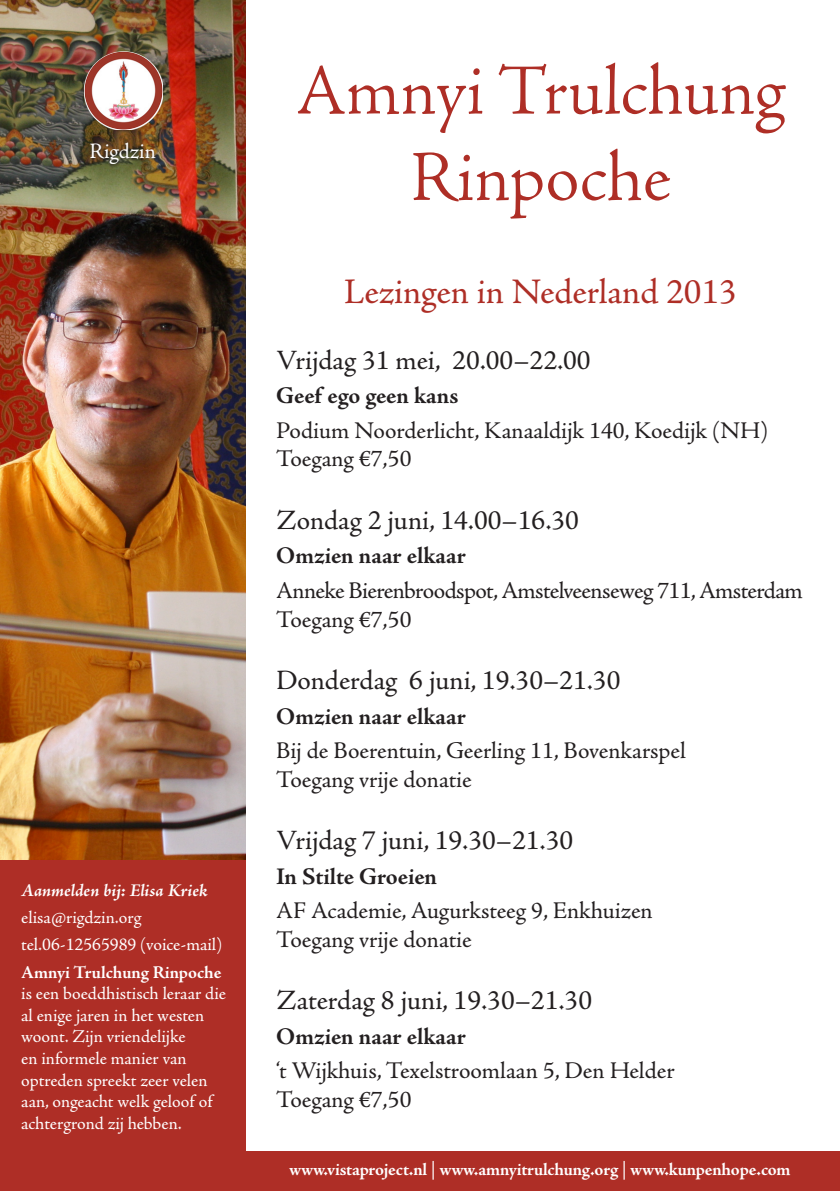
<style>
.page{position:relative;width:840px;height:1191px;background:#fff}
.page>*{position:absolute;margin:0;border:0;box-sizing:border-box;transform-origin:0 0}
.t1{font:300 72px/86.4px "Adobe Jenson Pro";letter-spacing:-.005em;color:#ae2e26;text-align:center}
.t2{font:36px "Adobe Jenson Pro";color:#ae2e26}
.Heading{font:28px "Adobe Jenson Pro";color:#231f20}
.Teaching_para{font:24px "Adobe Jenson Pro";letter-spacing:-.005em;color:#231f20}
.Teaching_title{font:700 24px "Adobe Jenson Pro";letter-spacing:-.005em;color:#231f20}
.Teaching_para-2{font:24px "Adobe Jenson Pro";letter-spacing:-.025em;color:#231f20}
.Heading-2{font:22px "Adobe Jenson Pro";color:#fff}
.t3{font:18px/21.6px "Adobe Jenson Pro";color:#fff}
.t4{font:700 18px "Adobe Jenson Pro";letter-spacing:-.015em;color:#fff}
.t5{font:italic 700 18px "Adobe Jenson Pro";letter-spacing:-.005em;color:#fff}
.s1{font-weight:700}
.s2{font-weight:400}
</style>
<div class="page">
<div style="left:0;top:857px;width:245px;height:334px;background:#ae2e26"></div>
<div style="left:240px;top:1151px;width:599px;height:40px;background:#ae2e26"></div>
<img style="left:0;top:0;width:245px;height:859px">
<svg style="left:88px;top:141px;width:70px;height:27px"></svg>
<img style="left:83px;top:50px;width:81px;height:82px">
<p class="Heading-2" style="left:90px;top:138px;width:68px">Rigdzin</p>
<p class="t5" style="left:21px;top:880px;width:188px">Aanmelden bij: Elisa Kriek</p>
<p class="t3" style="left:21px;top:907px;width:122px">elisa@rigdzin.org</p>
<p class="t3" style="left:21px;top:934px;width:203px">tel.06-12565989 (voice-mail)</p>
<p class="t3" style="left:21px;top:961px;width:206px"><span class="s1">Amnyi Trulchung Rinpoche </span>is een boeddhistisch leraar die al enige jaren in het westen woont. Zijn vriendelijke<br>en informele manier van optreden spreekt zeer velen aan, ongeacht welk geloof of achtergrond zij hebben.</p>
<p class="t1" style="left:295px;top:49px;width:490px">Amnyi Trulchung<br>Rinpoche</p>
<p class="t2" style="left:344px;top:271px;width:394px">Lezingen in Nederland 2013</p>
<p class="Heading" style="left:276px;top:344px;width:316px">Vrijdag 31 mei, 20.00–22.00</p>
<p class="Teaching_title" style="left:276px;top:382px;width:184px">Geef ego geen kans</p>
<p class="Teaching_para" style="left:276px;top:416px;width:493px">Podium Noorderlicht, Kanaaldijk 140, Koedijk (NH)</p>
<p class="Teaching_para" style="left:276px;top:445px;width:137px">Toegang €7,50</p>
<p class="Heading" style="left:276px;top:504px;width:304px">Zondag 2 juni, 14.00–16.30</p>
<p class="Teaching_title" style="left:276px;top:542px;width:191px">Omzien naar elkaar</p>
<p class="Teaching_para-2" style="left:276px;top:577px;width:528px">Anneke Bierenbroodspot, Amstelveenseweg 711, Amsterdam</p>
<p class="Teaching_para" style="left:276px;top:605px;width:137px">Toegang €7,50</p>
<p class="Heading" style="left:276px;top:664px;width:345px">Donderdag 6 juni, 19.30–21.30</p>
<p class="Teaching_title" style="left:276px;top:702px;width:191px">Omzien naar elkaar</p>
<p class="Teaching_para" style="left:276px;top:737px;width:411px">Bij de Boerentuin, Geerling 11, Bovenkarspel</p>
<p class="Teaching_para" style="left:276px;top:765px;width:197px">Toegang vrije donatie</p>
<p class="Heading" style="left:276px;top:824px;width:298px">Vrijdag 7 juni, 19.30–21.30</p>
<p class="Teaching_title" style="left:276px;top:862px;width:162px">In Stilte Groeien</p>
<p class="Teaching_para" style="left:276px;top:897px;width:378px">AF Academie, Augurksteeg 9, Enkhuizen</p>
<p class="Teaching_para" style="left:276px;top:926px;width:197px">Toegang vrije donatie</p>
<p class="Heading" style="left:276px;top:985px;width:317px">Zaterdag 8 juni, 19.30–21.30</p>
<p class="Teaching_title" style="left:276px;top:1022px;width:191px">Omzien naar elkaar</p>
<p class="Teaching_para" style="left:276px;top:1057px;width:400px">‘t Wijkhuis, Texelstroomlaan 5, Den Helder</p>
<p class="Teaching_para" style="left:276px;top:1086px;width:137px">Toegang €7,50</p>
<p class="t4" style="left:289px;top:1159px;width:502px">www.vistaproject.nl <span class="s2">|</span> www.amnyitrulchung.org <span class="s2">|</span> www.kunpenhope.com</p>
</div>
